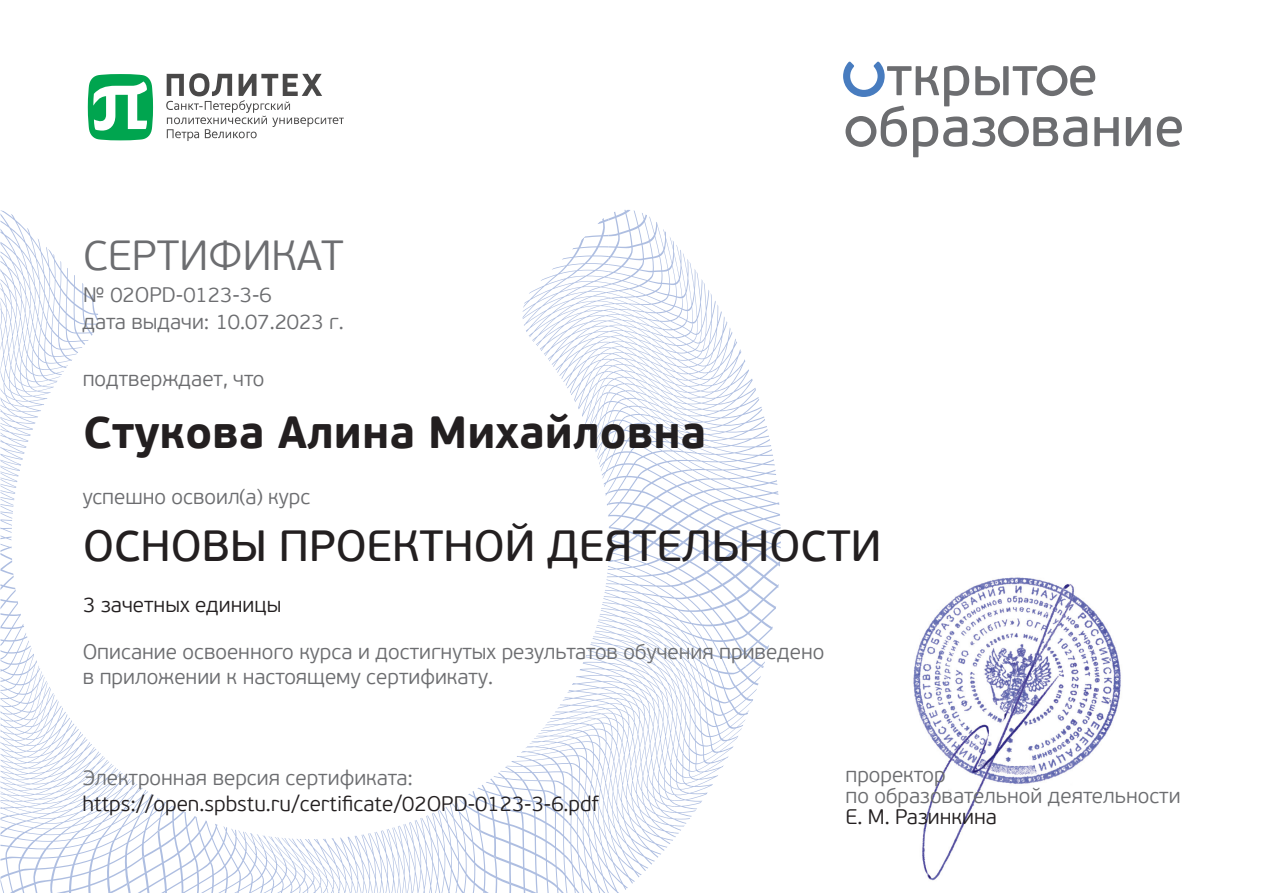
<style>
.page{position:relative;width:1263px;height:893px;background:#fff}
.page>*{position:absolute;margin:0;border:0;box-sizing:border-box;transform-origin:0 0}
.t1{font:700 45px "PF Beau Sans Pro";color:#231f20}
.t2{font:43.5px "PF Beau Sans Pro Bbook";color:#231f20}
.t3{font:300 42px "PF Beau Sans Pro";color:#6c6d70}
.t4{font:300 21px/25.2px "PF Beau Sans Pro";color:#6c6d70}
.t5{font:300 21px "PF Beau Sans Pro";color:#231f20}
</style>
<div class="page">
<svg style="left:524px;top:210px;width:245px;height:342px"></svg>
<svg style="left:0;top:210px;width:98px;height:342px"></svg>
<svg style="left:0;top:553px;width:160px;height:340px"></svg>
<svg style="left:127px;top:799px;width:336px;height:94px"></svg>
<svg style="left:463px;top:552px;width:317px;height:341px"></svg>
<svg style="left:490px;top:666px;width:274px;height:227px"></svg>
<svg style="left:843px;top:62px;width:276px;height:95px"></svg>
<svg style="left:1126px;top:117px;width:25px;height:29px"></svg>
<svg style="left:1157px;top:116px;width:25px;height:31px"></svg>
<svg style="left:166px;top:73px;width:178px;height:68px"></svg>
<svg style="left:88px;top:74px;width:65px;height:66px"></svg>
<img style="left:913px;top:577px;width:208px;height:304px">
<h3 class="t3" style="left:83px;top:231px;width:262px">СЕРТИФИКАТ</h3>
<p class="t4" style="left:83px;top:282px;width:190px">№ 02OPD-0123-3-6</p>
<p class="t4" style="left:82px;top:310px;width:263px">дата выдачи: 10.07.2023 г.</p>
<p class="t4" style="left:83px;top:366px;width:183px">подтверждает, что</p>
<h1 class="t1" style="left:83px;top:404px;width:625px">Стукова Алина Михайловна</h1>
<p class="t4" style="left:83px;top:485px;width:229px">успешно освоил(а) курс</p>
<h2 class="t2" style="left:83px;top:521px;width:800px">ОСНОВЫ ПРОЕКТНОЙ ДЕЯТЕЛЬНОСТИ</h2>
<p class="t5" style="left:83px;top:593px;width:199px">3 зачетных единицы</p>
<p class="t4" style="left:83px;top:639px;width:743px">Описание освоенного курса и достигнутых результатов обучения приведено в приложении к настоящему сертификату.</p>
<p class="t4" style="left:83px;top:766px;width:332px">Электронная версия сертификата:</p>
<p class="t5" style="left:82px;top:792px;width:518px">https://open.spbstu.ru/certificate/02OPD-0123-3-6.pdf</p>
<p class="t4" style="left:845px;top:764px;width:337px;line-height:21px">проректор<br>по образовательной деятельности</p>
<p class="t5" style="left:845px;top:805px;width:153px">Е. М. Разинкина</p>
</div>
